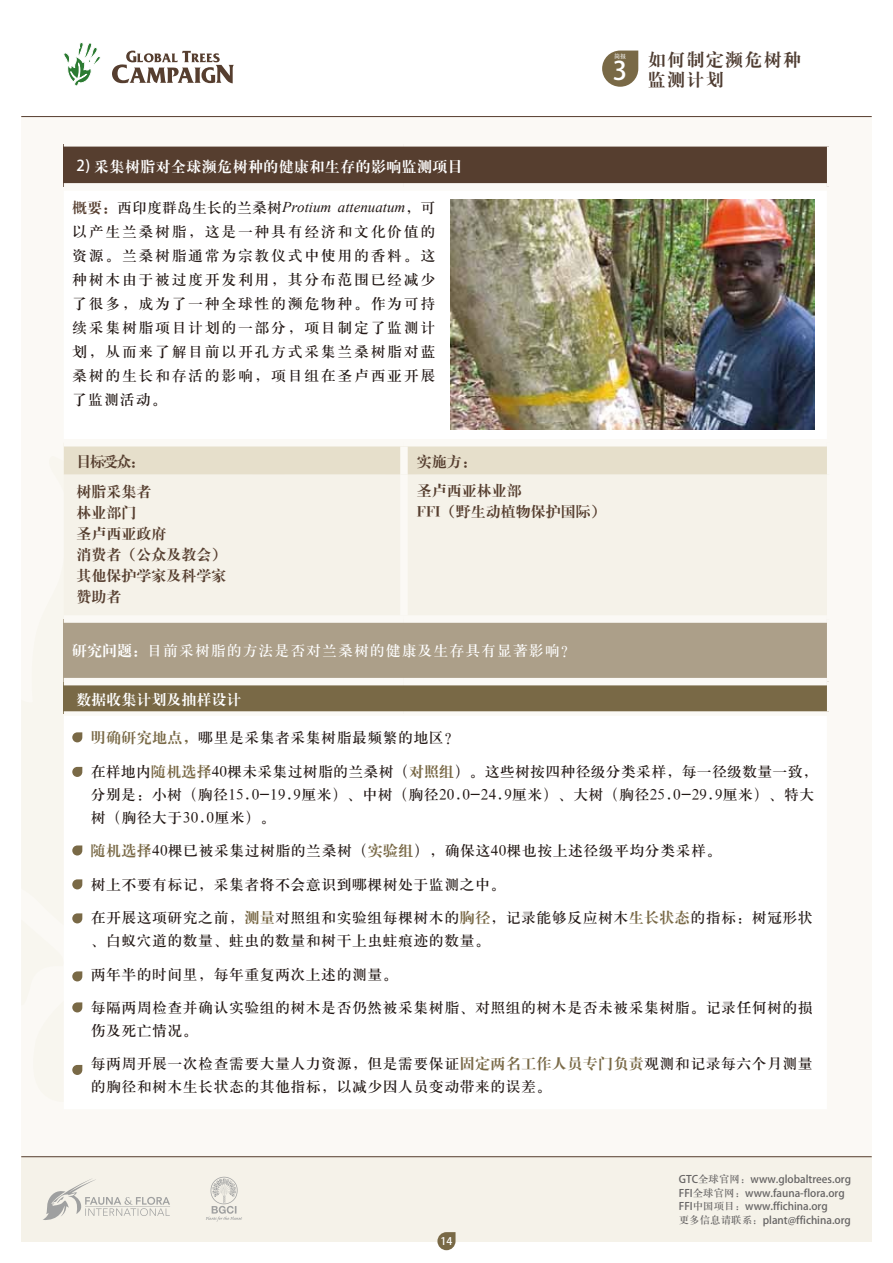
<style>
.page{position:relative;width:893px;height:1263px;background:#fff}
.page>*{position:absolute;margin:0;border:0;box-sizing:border-box;transform-origin:0 0}
.t1{font:25.5px "Helvetica Neue Bold G Bpc EUC H";color:#fff}
.t2{font:18px/20.2px "H Ya 4 gj";letter-spacing:.075em;color:#4f3d32}
.t3{font:15px/24px "H Ya 3 gj";letter-spacing:.025em;color:#221815}
.t4{font:15px/21px "H Ya 4 gj";color:#563e2f}
.t5{font:italic 15px "Times New Roman";color:#221815}
.t6{font:15px "H Ya 3 gj";letter-spacing:.06em;color:#fff}
.t7{font:15px "H Ya 4 gj";letter-spacing:.025em;color:#fff}
.t8{font:15px "H Ya 4 gj";color:#fff}
.t9{font:10.5px/13.5px "Helvetica Neue Medium G Bpc EUC H";color:#666464}
.t10{font:10.5px "Helvetica Neue Light G Bpc EUC H";color:#fff}
.t11{font:6.15px "H Ya 3 gj";color:#fff}
.s1{font-family:"Helvetica Neue Bold G Bpc EUC H"}
.s2{font-family:"H Ya 4 gj";font-style:normal;color:#563e2f}
.s3{font-family:"H Ya 3 gj";font-style:normal}
.s4{font-family:"H Ya 4 gj"}
.s5{font-family:"H Ya 4 gj";color:#796946}
.s6{font-family:"H Ya 3 gj"}
</style>
<div class="page">
<div style="left:21px;top:1157px;width:851px;height:85px;background:#f5f2e9"></div>
<svg style="left:43px;top:1178px;width:127px;height:42px"></svg>
<hr style="left:21px;top:116px;width:851px;height:1px;background:#563e2f">
<hr style="left:21px;top:1156px;width:851px;height:1px;background:#563e2f">
<svg style="left:63px;top:42px;width:37px;height:44px"></svg>
<svg style="left:112px;top:51px;width:122px;height:32px"></svg>
<svg style="left:437px;top:1232px;width:19px;height:18px"></svg>
<div style="left:64px;top:144px;width:765px;height:43px;background:#563e2f"></div>
<div style="left:64px;top:446px;width:763px;height:29px;background:#e6dfcb"></div>
<div style="left:64px;top:475px;width:763px;height:140px;background:#f5f2e9"></div>
<div style="left:64px;top:619px;width:765px;height:63px;background:#ac9f89"></div>
<div style="left:64px;top:682px;width:765px;height:31px;background:#796946"></div>
<div style="left:64px;top:142px;width:340px;height:5px;background:#fbf9f5"></div>
<div style="left:404px;top:142px;width:427px;height:5px;background:#fbf9f5"></div>
<hr style="left:827px;top:147px;width:4px;height:40px;background:#fbf9f5">
<hr style="left:827px;top:619px;width:4px;height:63px;background:#fbf9f5">
<hr style="left:827px;top:682px;width:4px;height:29px;background:#fbf9f5">
<div style="left:64px;top:711px;width:340px;height:5px;background:#fbf9f5"></div>
<div style="left:404px;top:711px;width:427px;height:5px;background:#fbf9f5"></div>
<div style="left:64px;top:183px;width:340px;height:8px;background:#fbf9f5"></div>
<div style="left:404px;top:183px;width:423px;height:8px;background:#fbf9f5"></div>
<div style="left:400px;top:446px;width:8px;height:29px;background:#fbf9f5"></div>
<div style="left:400px;top:475px;width:8px;height:140px;background:#fbf9f5"></div>
<div style="left:64px;top:615px;width:340px;height:8px;background:#fbf9f5"></div>
<div style="left:404px;top:615px;width:423px;height:8px;background:#fbf9f5"></div>
<div style="left:64px;top:678px;width:340px;height:7px;background:#fbf9f5"></div>
<div style="left:404px;top:678px;width:423px;height:7px;background:#fbf9f5"></div>
<svg style="left:72px;top:732px;width:10px;height:10px"></svg>
<svg style="left:72px;top:767px;width:10px;height:10px"></svg>
<svg style="left:72px;top:845px;width:10px;height:10px"></svg>
<svg style="left:72px;top:879px;width:10px;height:10px"></svg>
<svg style="left:72px;top:913px;width:10px;height:10px"></svg>
<svg style="left:72px;top:971px;width:10px;height:10px"></svg>
<svg style="left:72px;top:1002px;width:10px;height:10px"></svg>
<svg style="left:72px;top:1065px;width:10px;height:10px"></svg>
<svg style="left:206px;top:1177px;width:36px;height:44px"></svg>
<img style="left:451px;top:200px;width:364px;height:229px">
<svg style="left:602px;top:51px;width:36px;height:36px"></svg>
<h1 class="t1" style="left:613px;top:56px;width:16px">3</h1>
<p class="t2" style="left:648px;top:50px;width:155px">如何制定濒危树种监测计划</p>
<p class="t11" style="left:614px;top:53px;width:14px">简报</p>
<p class="t7" style="left:77px;top:159px;width:388px"><span class="s1">2)</span> 采集树脂对全球濒危树种的健康和生存的影响监测项目</p>
<p class="t5" style="left:72px;top:197px;width:365px"><span class="s2">概要：</span><span class="s3">西印度群岛生长的兰桑树</span>Protium attenuatum<span class="s3">，可</span></p>
<p class="t3" style="left:72px;top:220px;width:365px;text-align:justify">以产生兰桑树脂，这是一种具有经济和文化价值的资源。兰桑树脂通常为宗教仪式中使用的香料。这种树木由于被过度开发利用，其分布范围已经减少了很多，成为了一种全球性的濒危物种。作为可持续采集树脂项目计划的一部分，项目制定了监测计划，从而来了解目前以开孔方式采集兰桑树脂对蓝桑树的生长和存活的影响，项目组在圣卢西亚开展了监测活动。</p>
<p class="t4" style="left:77px;top:451px;width:70px">目标受众：</p>
<p class="t4" style="left:417px;top:451px;width:61px">实施方：</p>
<p class="t4" style="left:77px;top:481px;width:152px">树脂采集者<br>林业部门<br>圣卢西亚政府<br>消费者（公众及教会）其他保护学家及科学家赞助者</p>
<p class="t6" style="left:72px;top:643px;width:505px"><span class="s4">研究问题：</span>目前采树脂的方法是否对兰桑树的健康及生存具有显著影响？</p>
<p class="t8" style="left:77px;top:692px;width:167px">数据收集计划及抽样设计</p>
<p class="t4" style="left:417px;top:480px;width:190px">圣卢西亚林业部<br>FFI（野生动植物保护国际）</p>
<p class="t3" style="left:91px;top:726px;width:370px"><span class="s5">明确研究地点，</span>哪里是采集者采集树脂最频繁的地区？</p>
<p class="t3" style="left:91px;top:760px;width:729px;line-height:23px">在样地内<span class="s5">随机选择</span>40棵未采集过树脂的兰桑树（<span class="s5">对照组</span>）。这些树按四种径级分类采样，每一径级数量一致，分别是：小树（胸径15.0-19.9厘米）、中树（胸径20.0-24.9厘米）、大树（胸径25.0-29.9厘米）、特大树（胸径大于30.0厘米）。</p>
<p class="t3" style="left:91px;top:839px;width:632px"><span class="s5">随机选择</span>40棵已被采集过树脂的兰桑树（<span class="s5">实验组</span>），确保这40棵也按上述径级平均分类采样。</p>
<p class="t3" style="left:91px;top:872px;width:416px">树上不要有标记，采集者将不会意识到哪棵树处于监测之中。</p>
<p class="t3" style="left:91px;top:906px;width:724px;line-height:23px">在开展这项研究之前，<span class="s5">测量</span>对照组和实验组每棵树木的<span class="s5">胸径</span>，记录能够反应树木<span class="s5">生长状态</span>的指标：树冠形状、白蚁穴道的数量、蛀虫的数量和树干上虫蛀痕迹的数量。</p>
<p class="t3" style="left:91px;top:962px;width:309px">两年半的时间里，每年重复两次上述的测量。</p>
<p class="t3" style="left:91px;top:996px;width:724px;line-height:23px">每隔两周检查并确认实验组的树木是否仍然被采集树脂、对照组的树木是否未被采集树脂。记录任何树的损伤及死亡情况。</p>
<p class="t3" style="left:91px;top:1052px;width:724px;line-height:23px">每两周开展一次检查需要大量人力资源，但是需要保证<span class="s5">固定两名工作人员专门负责</span>观测和记录每六个月测量的胸径和树木生长状态的其他指标，以减少因人员变动带来的误差。</p>
<p class="t10" style="left:440px;top:1235px;width:13px">14</p>
<p class="t9" style="left:679px;top:1173px;width:174px">GTC<span class="s6">全球官网：</span>www.globaltrees.org<br>FFI<span class="s6">全球官网：</span>www.fauna-flora.org<br>FFI<span class="s6">中国项目：</span>www.ffichina.org<br><span class="s6">更多信息请联系：</span>plant@ffichina.org</p>
</div>
